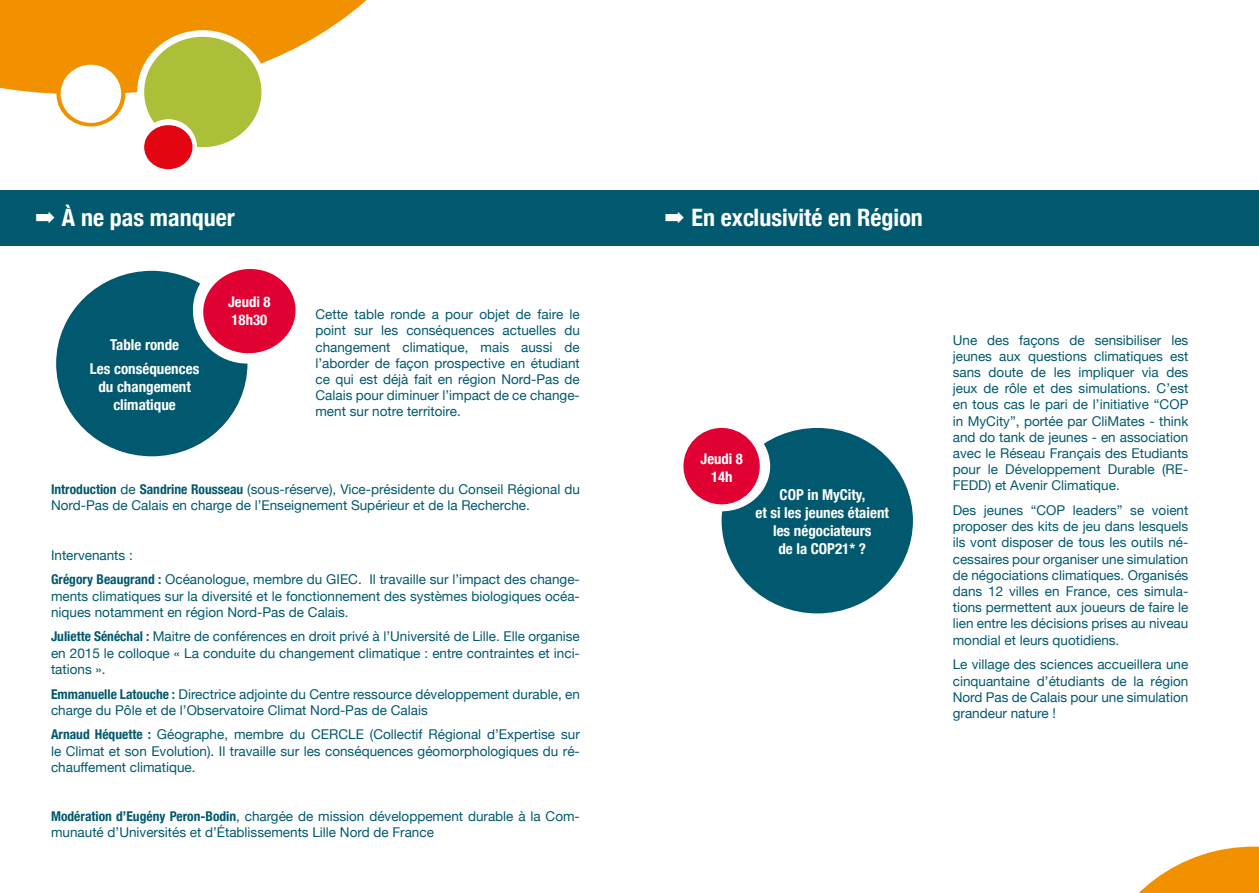
<style>
.page{position:relative;width:1259px;height:893px;background:#fff}
.page>*{position:absolute;margin:0;border:0;box-sizing:border-box;transform-origin:0 0}
.t1{font:700 condensed 24px "Helvetica Neue";color:#fff}
.t2{font:700 condensed 15px/18px "Helvetica Neue";color:#fff;text-align:center}
.t3{font:700 condensed 14.7px "Helvetica Neue";color:#fff}
.t4{font:13.5px/16.2px "Helvetica Neue";color:#00596e;text-align:justify}
.s1{font-weight:700;font-stretch:condensed}
</style>
<div class="page">
<svg style="left:1139px;top:847px;width:120px;height:46px"></svg>
<svg style="left:0;top:0;width:367px;height:126px;fill:#f29100"></svg>
<svg style="left:56px;top:62px;width:69px;height:65px"></svg>
<div style="left:61px;top:65px;width:60px;height:58px;background:#fff;border-radius:50%"></div>
<div style="left:137px;top:30px;width:131px;height:123px;background:#fff;border-radius:50%"></div>
<div style="left:144px;top:37px;width:117px;height:110px;background:#adbf38;border-radius:50%"></div>
<div style="left:140px;top:119px;width:57px;height:56px;background:#fff;border-radius:50%"></div>
<div style="left:144px;top:125px;width:48px;height:44px;background:#e30512;border-radius:50%"></div>
<div style="left:0;top:190px;width:629px;height:55px;background:#00596e"></div>
<div style="left:629px;top:190px;width:630px;height:55px;background:#00596e"></div>
<div style="left:56px;top:271px;width:191px;height:185px;background:#00596e;border-radius:50%"></div>
<svg style="left:190px;top:269px;width:106px;height:97px"></svg>
<div style="left:721px;top:428px;width:192px;height:185px;background:#00596e;border-radius:50%"></div>
<div style="left:673px;top:421px;width:97px;height:90px;background:#fff;border-radius:50%"></div>
<div style="left:683px;top:428px;width:77px;height:76px;background:#e00031;border-radius:50%"></div>
<p class="t1" style="left:35px;top:198px;width:201px">➡ À ne pas manquer</p>
<p class="t1" style="left:665px;top:198px;width:259px">➡ En exclusivité en Région</p>
<p class="t2" style="left:110px;top:335px;width:71px">Table ronde</p>
<p class="t2" style="left:90px;top:359px;width:111px">Les conséquences du changement</p>
<p class="t2" style="left:113px;top:395px;width:64px">climatique</p>
<p class="t3" style="left:228px;top:290px;width:44px">Jeudi 8</p>
<p class="t3" style="left:232px;top:308px;width:37px">18h30</p>
<p class="t4" style="left:315px;top:307px;width:266px">Cette table ronde a pour objet de faire le point sur les conséquences actuelles du changement climatique, mais aussi de l’aborder de façon prospective en étudiant ce qui est déjà fait en région Nord-Pas de Calais pour diminuer l’impact de ce change&shy;ment sur notre territoire.</p>
<p class="t4" style="left:51px;top:482px;width:530px"><span class="s1">Introduction</span> de <span class="s1">Sandrine Rousseau</span> (sous-réserve), Vice-présidente du Conseil Régional du<br>Nord-Pas de Calais en charge de l’Enseignement Supérieur et de la Recherche.</p>
<p class="t4" style="left:51px;top:547px;width:83px">Intervenants :</p>
<p class="t4" style="left:51px;top:572px;width:530px"><span class="s1">Grégory Beaugrand :</span> Océanologue, membre du GIEC. Il travaille sur l’impact des change&shy;ments climatiques sur la diversité et le fonctionnement des systèmes biologiques océa&shy;niques notamment en région Nord-Pas de Calais.</p>
<p class="t4" style="left:51px;top:629px;width:530px"><span class="s1">Juliette Sénéchal :</span> Maitre de conférences en droit privé à l’Université de Lille. Elle organise en 2015 le colloque « La conduite du changement climatique : entre contraintes et inci&shy;tations ».</p>
<p class="t4" style="left:51px;top:686px;width:530px"><span class="s1">Emmanuelle Latouche :</span> Directrice adjointe du Centre ressource développement durable, en charge du Pôle et de l’Observatoire Climat Nord-Pas de Calais</p>
<p class="t4" style="left:51px;top:727px;width:530px"><span class="s1">Arnaud Héquette :</span> Géographe, membre du CERCLE (Collectif Régional d’Expertise sur le Climat et son Evolution). Il travaille sur les conséquences géomorphologiques du ré&shy;chauffement climatique.</p>
<p class="t4" style="left:51px;top:809px;width:530px"><span class="s1">Modération d’Eugény Peron-Bodin</span>, chargée de mission développement durable à la Com&shy;munauté d’Universités et d’Établissements Lille Nord de France</p>
<p class="t3" style="left:700px;top:447px;width:44px">Jeudi 8</p>
<p class="t3" style="left:711px;top:464px;width:23px">14h</p>
<p class="t2" style="left:779px;top:484px;width:87px">COP in MyCity,</p>
<p class="t2" style="left:755px;top:502px;width:135px">et si les jeunes étaient</p>
<p class="t2" style="left:773px;top:520px;width:100px">les négociateurs</p>
<p class="t2" style="left:778px;top:538px;width:89px">de la COP21* ?</p>
<p class="t4" style="left:952px;top:332px;width:237px">Une des façons de sensibiliser les jeunes aux questions climatiques est sans doute de les impliquer via des jeux de rôle et des simulations. C’est en tous cas le pari de l’initiative “COP in MyCity”, portée par CliMates - think and do tank de jeunes - en association avec le Réseau Français des Etudiants pour le Développement Durable (RE-FEDD) et Avenir Climatique.</p>
<p class="t4" style="left:952px;top:503px;width:237px">Des jeunes “COP leaders” se voient proposer des kits de jeu dans lesquels ils vont disposer de tous les outils né&shy;cessaires pour organiser une simulation de négociations climatiques. Organisés dans 12 villes en France, ces simula&shy;tions permettent aux joueurs de faire le lien entre les décisions prises au niveau mondial et leurs quotidiens.</p>
<p class="t4" style="left:952px;top:657px;width:237px">Le village des sciences accueillera une cinquantaine d’étudiants de la région Nord Pas de Calais pour une simulation grandeur nature !</p>
</div>
